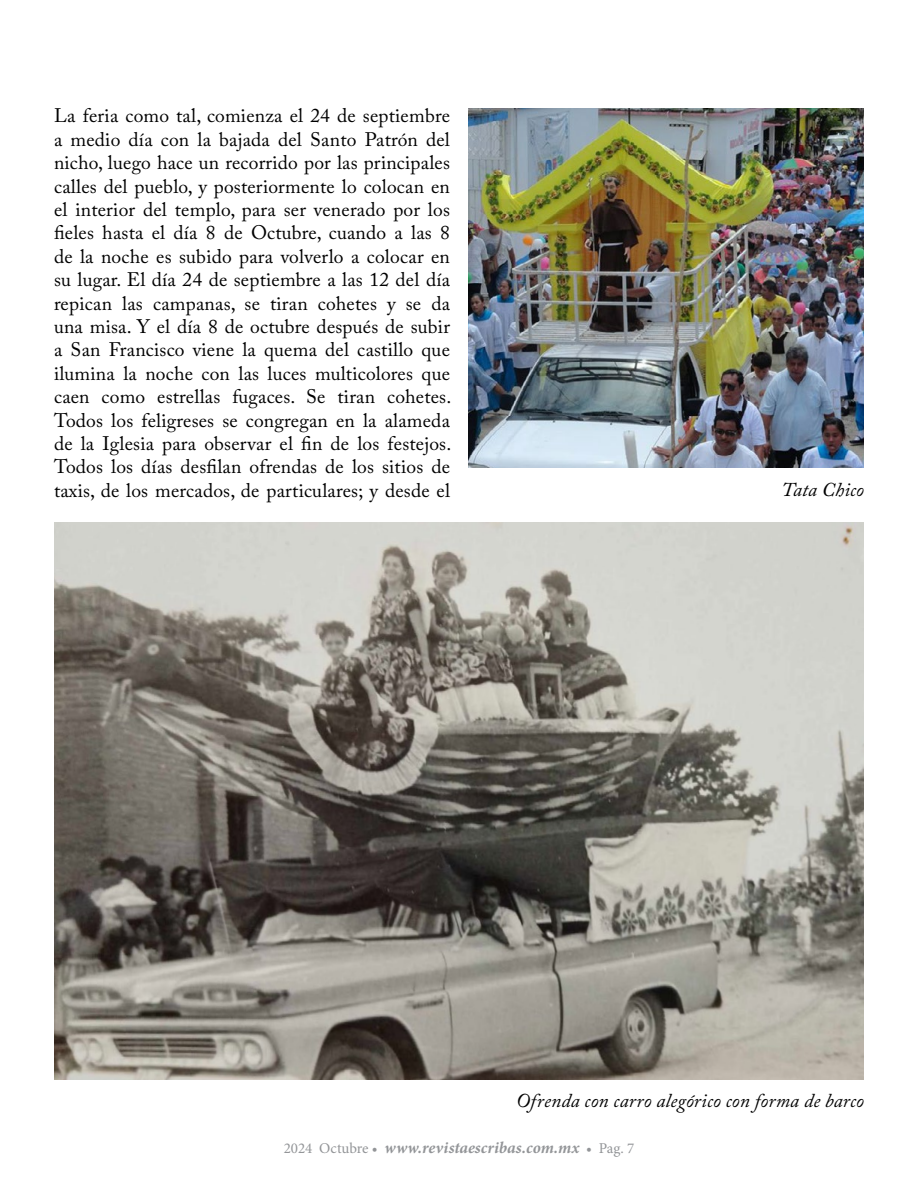
<style>
.page{position:relative;width:918px;height:1188px;background:#fff}
.page>*{position:absolute;margin:0;border:0;box-sizing:border-box;transform-origin:0 0}
.t1{font:19.5px/23.4px "Adobe Caslon Pro";letter-spacing:.01em;color:#000;text-align:justify}
.t2{font:italic 19.5px "Adobe Caslon Pro";letter-spacing:.01em;color:#000}
.t3{font:italic 700 16.5px "Minion Pro";letter-spacing:.005em;color:#939598}
.s1{font-weight:400;font-style:normal;font-size:15px}
</style>
<div class="page">
<img style="left:468px;top:108px;width:396px;height:360px">
<img style="left:54px;top:522px;width:810px;height:558px">
<p class="t1" style="left:54px;top:104px;width:399px">La feria como tal, comienza el 24 de septiembre a medio día con la bajada del Santo Patrón del nicho, luego hace un recorrido por las principales calles del pueblo, y posteriormente lo colocan en el interior del templo, para ser venerado por los fieles hasta el día 8 de Octubre, cuando a las 8 de la noche es subido para volverlo a colocar en su lugar. El día 24 de septiembre a las 12 del día repican las campanas, se tiran cohetes y se da una misa. Y el día 8 de octubre después de subir a San Francisco viene la quema del castillo que ilumina la noche con las luces multicolores que caen como estrellas fugaces. Se tiran cohetes.<br>Todos los feligreses se congregan en la alameda de la Iglesia para observar el fin de los festejos.<br>Todos los días desfilan ofrendas de los sitios de taxis, de los mercados, de particulares; y desde el</p>
<p class="t2" style="left:782px;top:478px;width:84px">Tata Chico</p>
<p class="t2" style="left:516px;top:1089px;width:349px">Ofrenda con carro alegórico con forma de barco</p>
<p class="t3" style="left:284px;top:1136px;width:352px"><span class="s1">2024 Octubre •</span> www.revistaescribas.com.mx <span class="s1">• Pag. 7</span></p>
</div>
